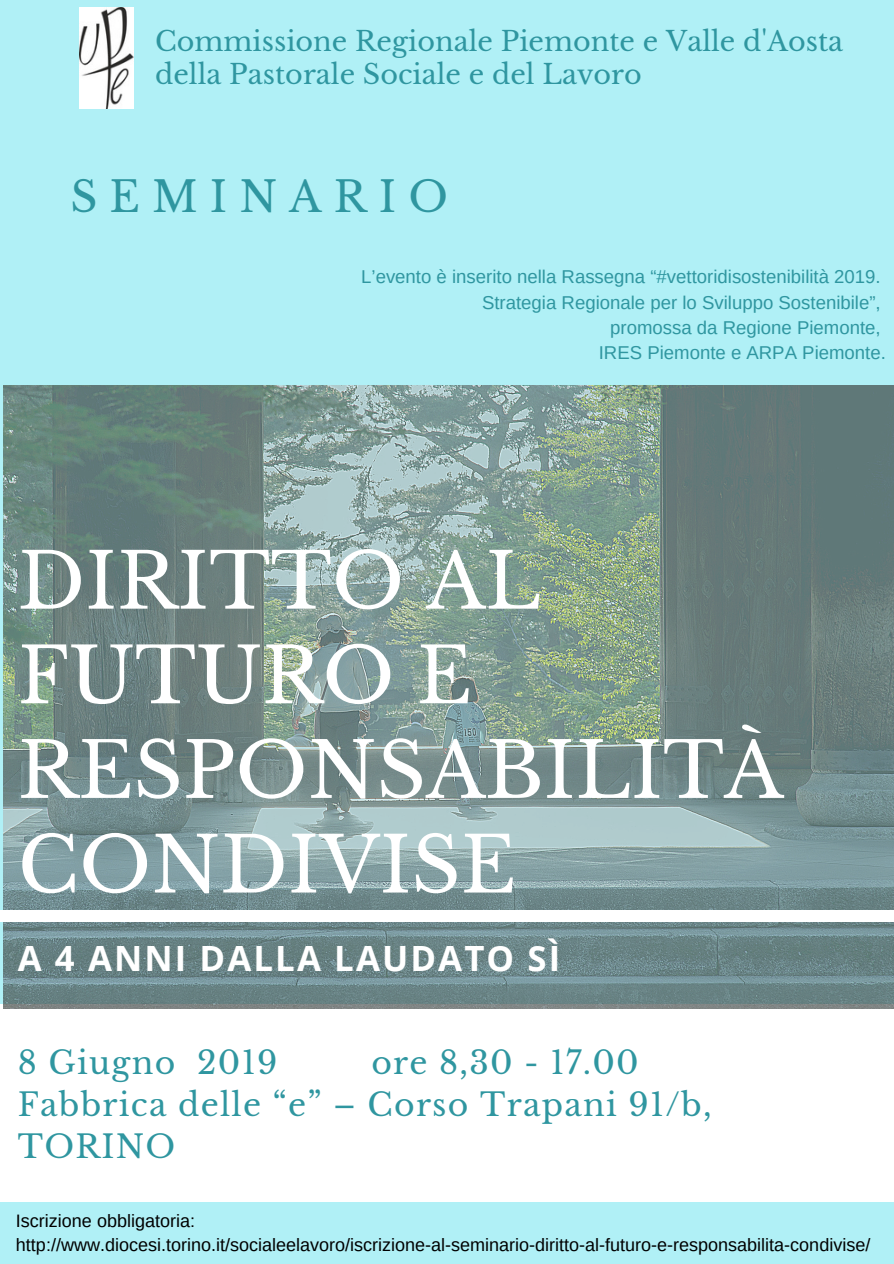
<style>
.page{position:relative;width:894px;height:1264px;background:#fff}
.page>*{position:absolute;margin:0;border:0;box-sizing:border-box;transform-origin:0 0}
.t1{font:76.35px/94.7px "Libre Baskerville";color:#fff}
.t2{font:42px "Libre Baskerville";letter-spacing:.285em;color:#2f96a0}
.t3{font:700 34.8px "Open Sans";letter-spacing:.06em;color:#fff}
.t4{font:31.5px/42.2px "Libre Baskerville";letter-spacing:.04em;color:#2f96a0}
.t5{font:27px/32.7px "Libre Baskerville";color:#2f96a0}
.t6{font:18.6px/25px "Arimo";color:#2f96a0;text-align:right}
.t7{font:18px/24.6px "Arimo";color:#000}
</style>
<div class="page">
<div style="left:0;top:0;width:893px;height:1263px;background:#b0f0f6"></div>
<div style="left:0;top:1004px;width:893px;height:197px;background:#fff"></div>
<img style="left:4px;top:386px;width:889px;height:622px">
<div style="left:0;top:910px;width:893px;height:11px;background:#fff"></div>
<img style="left:79px;top:7px;width:54px;height:102px">
<h3 class="t5" style="left:155px;top:25px;width:689px">Commissione Regionale Piemonte e Valle d'Aosta della Pastorale Sociale e del Lavoro</h3>
<h2 class="t2" style="left:70px;top:171px;width:379px">SEMINARIO</h2>
<p class="t6" style="left:361px;top:264px;width:526px">L’evento è inserito nella Rassegna “#vettoridisostenibilità 2019.<br>Strategia Regionale per lo Sviluppo Sostenibile”,<br>promossa da Regione Piemonte,<br>IRES Piemonte e ARPA Piemonte.</p>
<h1 class="t1" style="left:18px;top:534px;width:766px">DIRITTO AL<br>FUTURO E<br>RESPONSABILITÀ<br>CONDIVISE</h1>
<h3 class="t3" style="left:18px;top:933px;width:544px">A 4 ANNI DALLA LAUDATO SÌ</h3>
<h3 class="t4" style="left:18px;top:1041px;width:695px;text-indent:353px">ore 8,30 - 17.00<br>Fabbrica delle “e” – Corso Trapani 91/b,<br>TORINO</h3>
<h3 class="t4" style="left:18px;top:1041px;width:261px">8 Giugno 2019</h3>
<p class="t7" style="left:16px;top:1208px;width:855px">Iscrizione obbligatoria: http://www.diocesi.torino.it/socialeelavoro/iscrizione-al-seminario-diritto-al-futuro-e-responsabilita-condivise/</p>
</div>
